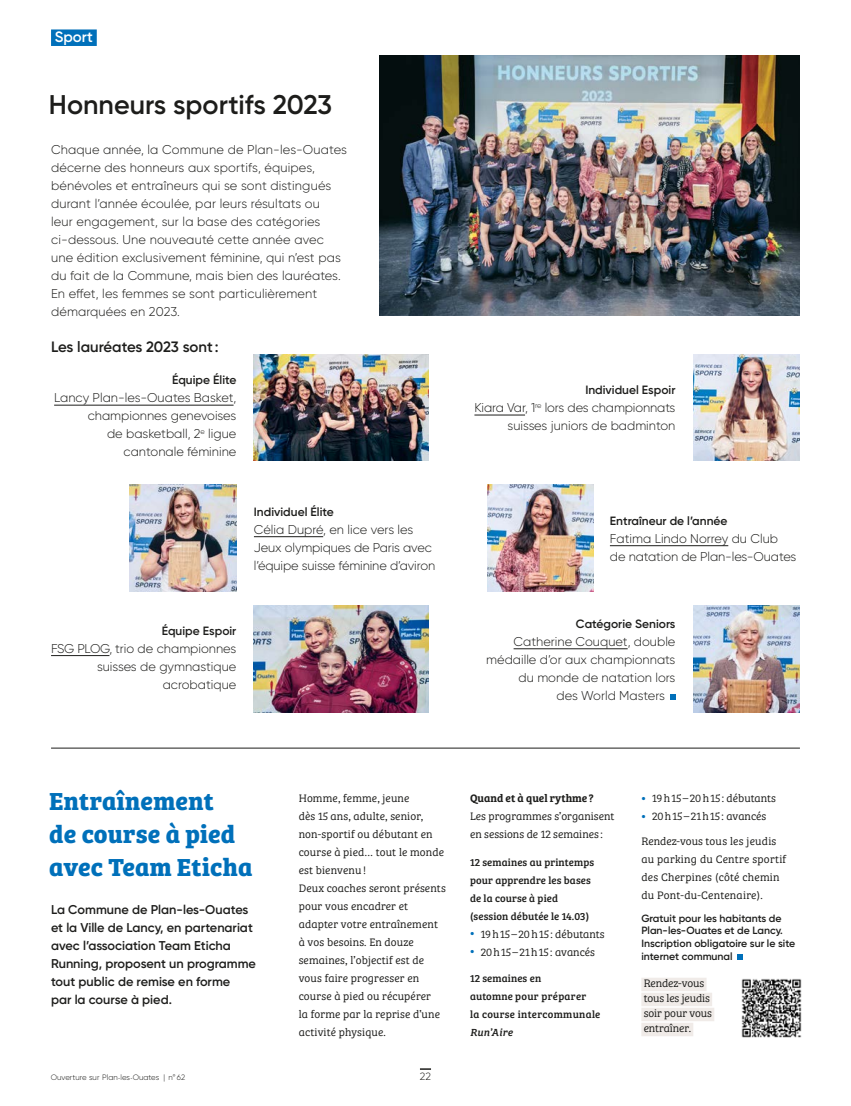
<style>
.page{position:relative;width:851px;height:1106px;background:#fff}
.page>*{position:absolute;margin:0;border:0;box-sizing:border-box;transform-origin:0 0}
.t1{font:600 27px "Gilroy";color:#1d1d1b}
.t2{font:700 25.5px/33px "Bree Serif";letter-spacing:.01em;color:#0070ba}
.t3{font:600 15px "Gilroy";letter-spacing:-.01em;color:#1d1d1b}
.t4{font:600 15px "Gilroy";color:#fff}
.t5{font:300 12.75px/18px "Gilroy";color:#1d1d1b;text-align:right}
.t6{font:600 12.75px/18px "Gilroy";color:#1d1d1b}
.t7{font:600 12px "Gilroy";color:#1d1d1b}
.t8{font:11.25px/18px "Bree Serif Lt";letter-spacing:.01em;color:#1d1d1b}
.t9{font:11.25px/15px "Bree Serif Lt";letter-spacing:-.01em;color:#1d1d1b}
.t10{font:11.25px "Bree Serif Sb";color:#1d1d1b}
.t11{font:10.65px/18px "Bree Serif";letter-spacing:.01em;color:#1d1d1b}
.t12{font:italic 10.65px "Bree Serif";letter-spacing:.03em;color:#1d1d1b}
.t13{font:600 10.5px/12.6px "Gilroy";color:#1d1d1b}
.t14{font:300 10.5px "Gilroy";color:#1d1d1b}
.t15{font:300 7.8px "Gilroy";color:#1d1d1b}
.s1{font-family:"Gilroy";font-weight:600;font-size:12.75px;color:#0070ba}
.s2{font-size:7.05px}
</style>
<div class="page">
<hr style="left:54px;top:405px;width:179px;height:1px;background:#1d1d1b">
<hr style="left:51px;top:655px;width:58px;height:1px;background:#1d1d1b">
<img style="left:379px;top:56px;width:420px;height:260px">
<hr style="left:51px;top:748px;width:748px;height:1px;background:#1d1d1b">
<svg style="left:737px;top:954px;width:6px;height:5px"></svg>
<div style="left:641px;top:977px;width:65px;height:14px;background:#f0ebe8"></div>
<div style="left:641px;top:992px;width:71px;height:14px;background:#f0ebe8"></div>
<div style="left:641px;top:1007px;width:73px;height:14px;background:#f0ebe8"></div>
<div style="left:641px;top:1022px;width:52px;height:14px;background:#f0ebe8"></div>
<img style="left:254px;top:354px;width:174px;height:106px">
<img style="left:693px;top:354px;width:106px;height:106px">
<img style="left:130px;top:485px;width:106px;height:106px">
<img style="left:487px;top:485px;width:106px;height:106px">
<img style="left:254px;top:605px;width:174px;height:107px">
<img style="left:693px;top:605px;width:106px;height:107px">
<img style="left:741px;top:979px;width:61px;height:59px">
<hr style="left:609px;top:545px;width:119px;height:1px;background:#1d1d1b">
<hr style="left:513px;top:648px;width:114px;height:1px;background:#1d1d1b">
<svg style="left:670px;top:694px;width:5px;height:5px"></svg>
<hr style="left:254px;top:536px;width:69px;height:1px;background:#1d1d1b">
<hr style="left:474px;top:415px;width:51px;height:1px;background:#1d1d1b">
<div style="left:51px;top:29px;width:46px;height:17px;background:#0070ba"></div>
<p class="t4" style="left:55px;top:27px;width:40px">Sport</p>
<h1 class="t1" style="left:49px;top:87px;width:284px">Honneurs sportifs 2023</h1>
<p class="t5" style="left:51px;top:140px;width:297px;text-align:left">Chaque année, la Commune de Plan-les-Ouates décerne des honneurs aux sportifs, équipes, bénévoles et entraîneurs qui se sont distingués durant l’année écoulée, par leurs résultats ou<br>leur engagement, sur la base des catégories ci-dessous. Une nouveauté cette année avec une édition exclusivement féminine, qui n’est pas du fait de la Commune, mais bien des lauréates.<br>En effet, les femmes se sont particulièrement démarquées en 2023.</p>
<p class="t3" style="left:51px;top:337px;width:169px">Les lauréates 2023 sont:</p>
<p class="t7" style="left:172px;top:372px;width:66px">Équipe Élite</p>
<p class="t5" style="left:54px;top:388px;width:184px">Lancy Plan-les-Ouates Basket, championnes genevoises<br>de basketball, 2<sup>e</sup> ligue cantonale féminine</p>
<p class="t7" style="left:254px;top:504px;width:81px">Individuel Élite</p>
<p class="t5" style="left:254px;top:520px;width:183px;text-align:left">Célia Dupré, en lice vers les<br>Jeux olympiques de Paris avec l’équipe suisse féminine d’aviron</p>
<p class="t7" style="left:162px;top:623px;width:76px">Équipe Espoir</p>
<p class="t5" style="left:51px;top:639px;width:187px">FSG PLOG, trio de championnes suisses de gymnastique acrobatique</p>
<p class="t7" style="left:585px;top:382px;width:92px">Individuel Espoir</p>
<p class="t5" style="left:474px;top:398px;width:202px">Kiara Var, 1<sup>re</sup> lors des championnats suisses juniors de badminton</p>
<p class="t7" style="left:609px;top:513px;width:119px">Entraîneur de l’année</p>
<p class="t5" style="left:609px;top:529px;width:188px;text-align:left">Fatima Lindo Norrey du Club de natation de Plan-les-Ouates</p>
<p class="t7" style="left:576px;top:616px;width:101px">Catégorie Seniors</p>
<p class="t5" style="left:513px;top:632px;width:163px">Catherine Couquet, double</p>
<p class="t5" style="left:486px;top:650px;width:191px">médaille d’or aux championnats</p>
<p class="t5" style="left:518px;top:668px;width:158px">du monde de natation lors</p>
<p class="t5" style="left:556px;top:686px;width:110px">des World Masters</p>
<h2 class="t2" style="left:49px;top:783px;width:205px">Entraînement<br>de course à pied avec Team Eticha</h2>
<p class="t6" style="left:51px;top:900px;width:206px">La Commune de Plan-les-Ouates et la Ville de Lancy, en partenariat avec l’association Team Eticha<br>Running, proposent un programme tout public de remise en forme<br>par la course à pied.</p>
<p class="t8" style="left:299px;top:788px;width:149px">Homme, femme, jeune<br>dès 15 ans, adulte, senior, non-sportif ou débutant en course à pied… tout le monde est bienvenu !<br>Deux coaches seront présents pour vous encadrer et adapter votre entraînement à vos besoins. En douze semaines, l’objectif est de vous faire progresser en course à pied ou récupérer<br>la forme par la reprise d’une activité physique.</p>
<p class="t10" style="left:470px;top:789px;width:125px">Quand et à quel rythme ?</p>
<p class="t8" style="left:470px;top:806px;width:146px">Les programmes s’organisent en sessions de 12 semaines :</p>
<p class="t11" style="left:470px;top:852px;width:125px">12 semaines au printemps pour apprendre les bases de la course à pied (session débutée le 14.03)</p>
<p class="t8" style="left:470px;top:924px;width:136px"><span class="s1">•</span> 19 h 15 – 20 h 15 : débutants</p>
<p class="t8" style="left:470px;top:942px;width:126px"><span class="s1">•</span> 20 h 15 – 21 h 15 : avancés</p>
<p class="t11" style="left:470px;top:968px;width:132px">12 semaines en<br>automne pour préparer<br>la course intercommunale</p>
<p class="t12" style="left:470px;top:1024px;width:44px">Run’Aire</p>
<p class="t15" style="left:51px;top:1073px;width:136px">Ouverture sur Plan-les-Ouates | n<span class="s2">°</span> 62</p>
<p class="t14" style="left:420px;top:1070px;width:13px">22</p>
<p class="t8" style="left:641px;top:788px;width:136px"><span class="s1">•</span> 19 h 15 – 20 h 15 : débutants</p>
<p class="t8" style="left:641px;top:803px;width:136px;line-height:24.5px"><span class="s1">•</span> 20 h 15 – 21 h 15 : avancés<br>Rendez-vous tous les jeudis</p>
<p class="t8" style="left:641px;top:849px;width:146px">au parking du Centre sportif des Cherpines (côté chemin du Pont-du-Centenaire).</p>
<p class="t13" style="left:641px;top:911px;width:155px">Gratuit pour les habitants de<br>Plan-les-Ouates et de Lancy.<br>Inscription obligatoire sur le site internet communal</p>
<p class="t9" style="left:643px;top:975px;width:70px">Rendez-vous tous les jeudis soir pour vous entraîner.</p>
</div>
